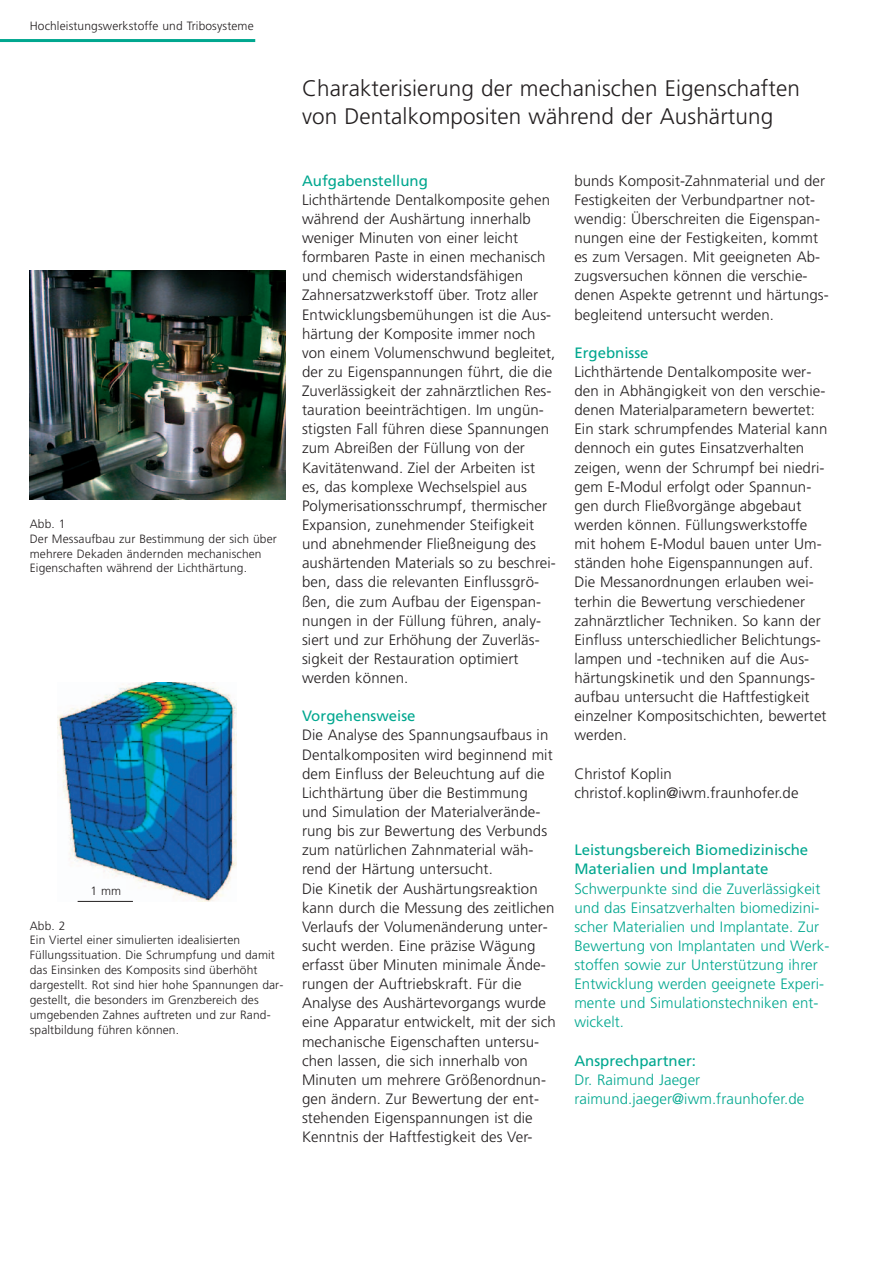
<style>
.page{position:relative;width:893px;height:1263px;background:#fff}
.page>*{position:absolute;margin:0;border:0;box-sizing:border-box;transform-origin:0 0}
.t1{font:300 22.5px/28.7px "Frutiger";letter-spacing:.005em;color:#231f20}
.t2{font:300 15px/19.2px "Frutiger";letter-spacing:.005em;color:#231f20}
.t3{font:300 15px/19.2px "Frutiger";letter-spacing:.005em;color:#00a78f}
.t4{font:15px/19.2px "Frutiger";color:#00a78f}
.t5{font:300 12px/14.9px "Frutiger";letter-spacing:.01em;color:#231f20}
</style>
<div class="page">
<img style="left:57px;top:683px;width:180px;height:219px">
<img style="left:30px;top:270px;width:255px;height:230px">
<hr style="left:0;top:39px;width:255px;height:3px;background:#00a78f">
<hr style="left:78px;top:901px;width:55px;height:1px;background:#231f20">
<p class="t5" style="left:30px;top:20px;width:225px">Hochleistungswerkstoffe und Tribosysteme</p>
<p class="t5" style="left:30px;top:517px;width:248px">Abb. 1<br>Der Messaufbau zur Bestimmung der sich über mehrere Dekaden ändernden mechanischen Eigenschaften während der Lichthärtung.</p>
<p class="t5" style="left:90px;top:884px;width:32px">1 mm</p>
<p class="t5" style="left:30px;top:919px;width:255px">Abb. 2<br>Ein Viertel einer simulierten idealisierten Füllungssituation. Die Schrumpfung und damit das Einsinken des Komposits sind überhöht dargestellt. Rot sind hier hohe Spannungen dar&shy;gestellt, die besonders im Grenzbereich des umgebenden Zahnes auftreten und zur Rand&shy;spaltbildung führen können.</p>
<h1 class="t1" style="left:302px;top:75px;width:499px">Charakterisierung der mechanischen Eigenschaften von Dentalkompositen während der Aushärtung</h1>
<p class="t4" style="left:302px;top:172px;width:127px">Aufgabenstellung</p>
<p class="t2" style="left:302px;top:191px;width:255px">Lichthärtende Dentalkomposite gehen während der Aushärtung innerhalb weniger Minuten von einer leicht formbaren Paste in einen mechanisch und chemisch widerstandsfähigen Zahnersatzwerkstoff über. Trotz aller Entwicklungsbemühungen ist die Aus&shy;härtung der Komposite immer noch von einem Volumenschwund begleitet, der zu Eigenspannungen führt, die die Zuverlässigkeit der zahnärztlichen Res&shy;tauration beeinträchtigen. Im ungün&shy;stigsten Fall führen diese Spannungen zum Abreißen der Füllung von der Kavitätenwand. Ziel der Arbeiten ist es, das komplexe Wechselspiel aus Polymerisationsschrumpf, thermischer Expansion, zunehmender Steifigkeit und abnehmender Fließneigung des aushärtenden Materials so zu beschrei&shy;ben, dass die relevanten Einflussgrö&shy;ßen, die zum Aufbau der Eigenspan&shy;nungen in der Füllung führen, analy&shy;siert und zur Erhöhung der Zuverläs&shy;sigkeit der Restauration optimiert werden können.</p>
<p class="t4" style="left:302px;top:708px;width:115px">Vorgehensweise</p>
<p class="t2" style="left:302px;top:727px;width:255px">Die Analyse des Spannungsaufbaus in Dentalkompositen wird beginnend mit dem Einfluss der Beleuchtung auf die Lichthärtung über die Bestimmung und Simulation der Materialverände&shy;rung bis zur Bewertung des Verbunds zum natürlichen Zahnmaterial wäh&shy;rend der Härtung untersucht.<br>Die Kinetik der Aushärtungsreaktion kann durch die Messung des zeitlichen Verlaufs der Volumenänderung unter&shy;sucht werden. Eine präzise Wägung erfasst über Minuten minimale Ände&shy;rungen der Auftriebskraft. Für die Analyse des Aushärtevorgangs wurde eine Apparatur entwickelt, mit der sich mechanische Eigenschaften untersu&shy;chen lassen, die sich innerhalb von Minuten um mehrere Größenordnun&shy;gen ändern. Zur Bewertung der ent&shy;stehenden Eigenspannungen ist die Kenntnis der Haftfestigkeit des Ver-</p>
<p class="t2" style="left:574px;top:172px;width:256px">bunds Komposit-Zahnmaterial und der Festigkeiten der Verbundpartner not&shy;wendig: Überschreiten die Eigenspan&shy;nungen eine der Festigkeiten, kommt es zum Versagen. Mit geeigneten Ab&shy;zugsversuchen können die verschie&shy;denen Aspekte getrennt und härtungs&shy;begleitend untersucht werden.</p>
<p class="t4" style="left:574px;top:344px;width:76px">Ergebnisse</p>
<p class="t2" style="left:574px;top:363px;width:254px">Lichthärtende Dentalkomposite wer&shy;den in Abhängigkeit von den verschie&shy;denen Materialparametern bewertet:<br>Ein stark schrumpfendes Material kann dennoch ein gutes Einsatzverhalten zeigen, wenn der Schrumpf bei niedri&shy;gem E-Modul erfolgt oder Spannun&shy;gen durch Fließvorgänge abgebaut werden können. Füllungswerkstoffe mit hohem E-Modul bauen unter Um&shy;ständen hohe Eigenspannungen auf.<br>Die Messanordnungen erlauben wei&shy;terhin die Bewertung verschiedener zahnärztlicher Techniken. So kann der Einfluss unterschiedlicher Belichtungs&shy;lampen und -techniken auf die Aus&shy;härtungskinetik und den Spannungs&shy;aufbau untersucht die Haftfestigkeit einzelner Kompositschichten, bewertet werden.</p>
<p class="t2" style="left:574px;top:765px;width:226px">Christof Koplin christof.koplin@iwm.fraunhofer.de</p>
<p class="t4" style="left:574px;top:842px;width:235px">Leistungsbereich Biomedizinische<br>Materialien und Implantate</p>
<p class="t3" style="left:574px;top:880px;width:257px">Schwerpunkte sind die Zuverlässigkeit und das Einsatzverhalten biomedizini&shy;scher Materialien und Implantate. Zur Bewertung von Implantaten und Werk&shy;stoffen sowie zur Unterstützung ihrer Entwicklung werden geeignete Experi&shy;mente und Simulationstechniken ent&shy;wickelt.</p>
<p class="t4" style="left:574px;top:1052px;width:123px">Ansprechpartner:</p>
<p class="t3" style="left:574px;top:1071px;width:231px">Dr. Raimund Jaeger raimund.jaeger@iwm.fraunhofer.de</p>
</div>
